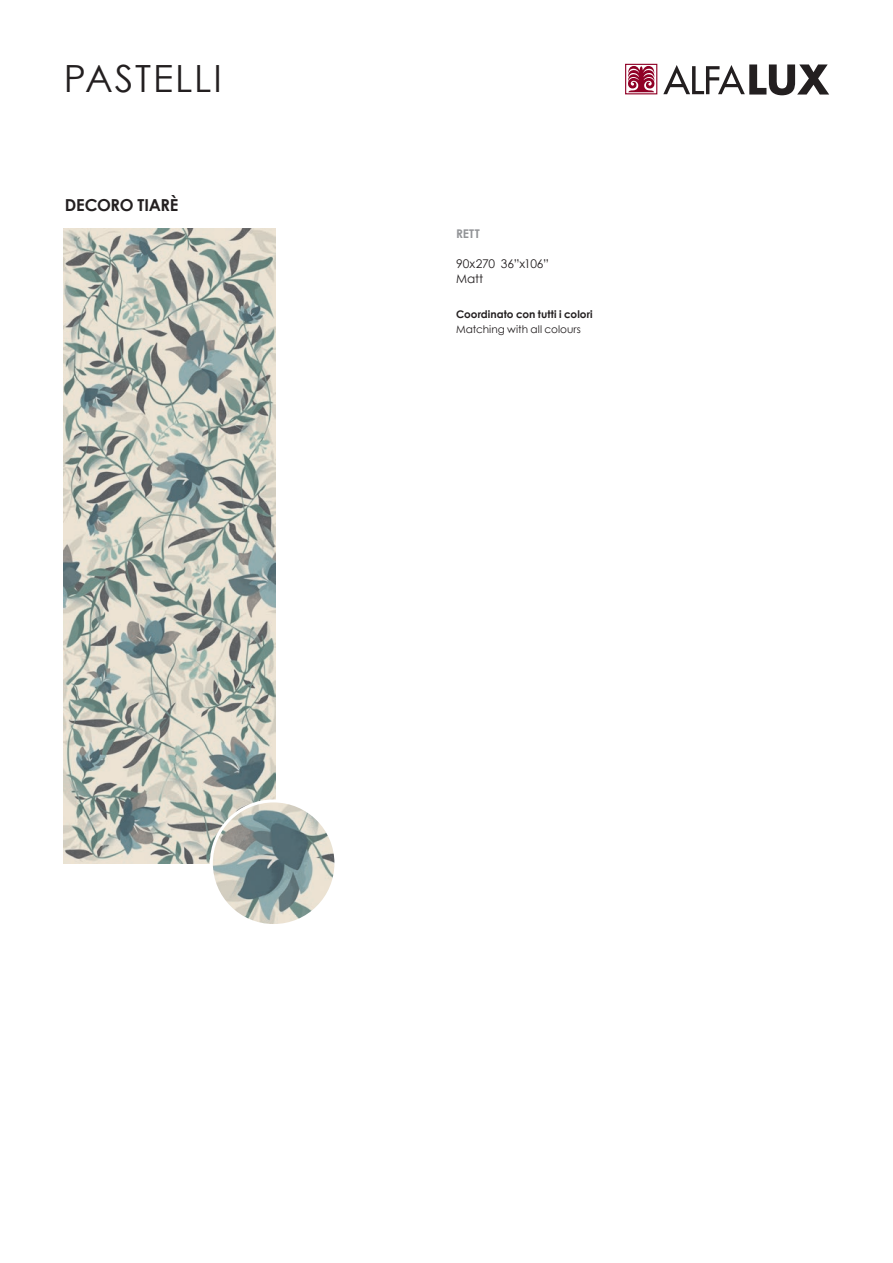
<style>
.page{position:relative;width:893px;height:1263px;background:#fff}
.page>*{position:absolute;margin:0;border:0;box-sizing:border-box;transform-origin:0 0}
.t1{font:37.5px "Century Gothic";letter-spacing:.05em;color:#231f20}
.t2{font:700 16.5px "Century Gothic";letter-spacing:-.015em;color:#231f20}
.t3{font:12px "Century Gothic";letter-spacing:-.005em;color:#231f20}
.t4{font:700 12px "Century Gothic";color:#939598}
.t5{font:700 10.5px "Century Gothic";letter-spacing:.005em;color:#231f20}
.t6{font:10.5px "Century Gothic";letter-spacing:.005em;color:#231f20}
</style>
<div class="page">
<svg style="left:663px;top:64px;width:166px;height:31px"></svg>
<div style="left:625px;top:64px;width:32px;height:30px;border:1px solid #900126"></div>
<svg style="left:628px;top:66px;width:27px;height:26px"></svg>
<img style="left:64px;top:229px;width:211px;height:634px">
<img style="left:211px;top:801px;width:125px;height:124px;border-radius:62px">
<div style="left:210px;top:799px;width:127px;height:128px;border:3px solid #fff;border-radius:50%"></div>
<p class="t1" style="left:64px;top:55px;width:160px">PASTELLI</p>
<p class="t2" style="left:65px;top:195px;width:115px">DECORO TIARÈ</p>
<p class="t4" style="left:456px;top:226px;width:25px">RETT</p>
<p class="t3" style="left:456px;top:256px;width:94px">90x270 36”x106”</p>
<p class="t3" style="left:456px;top:271px;width:29px">Matt</p>
<p class="t5" style="left:456px;top:308px;width:138px">Coordinato con tutti i colori</p>
<p class="t6" style="left:456px;top:323px;width:126px">Matching with all colours</p>
</div>
